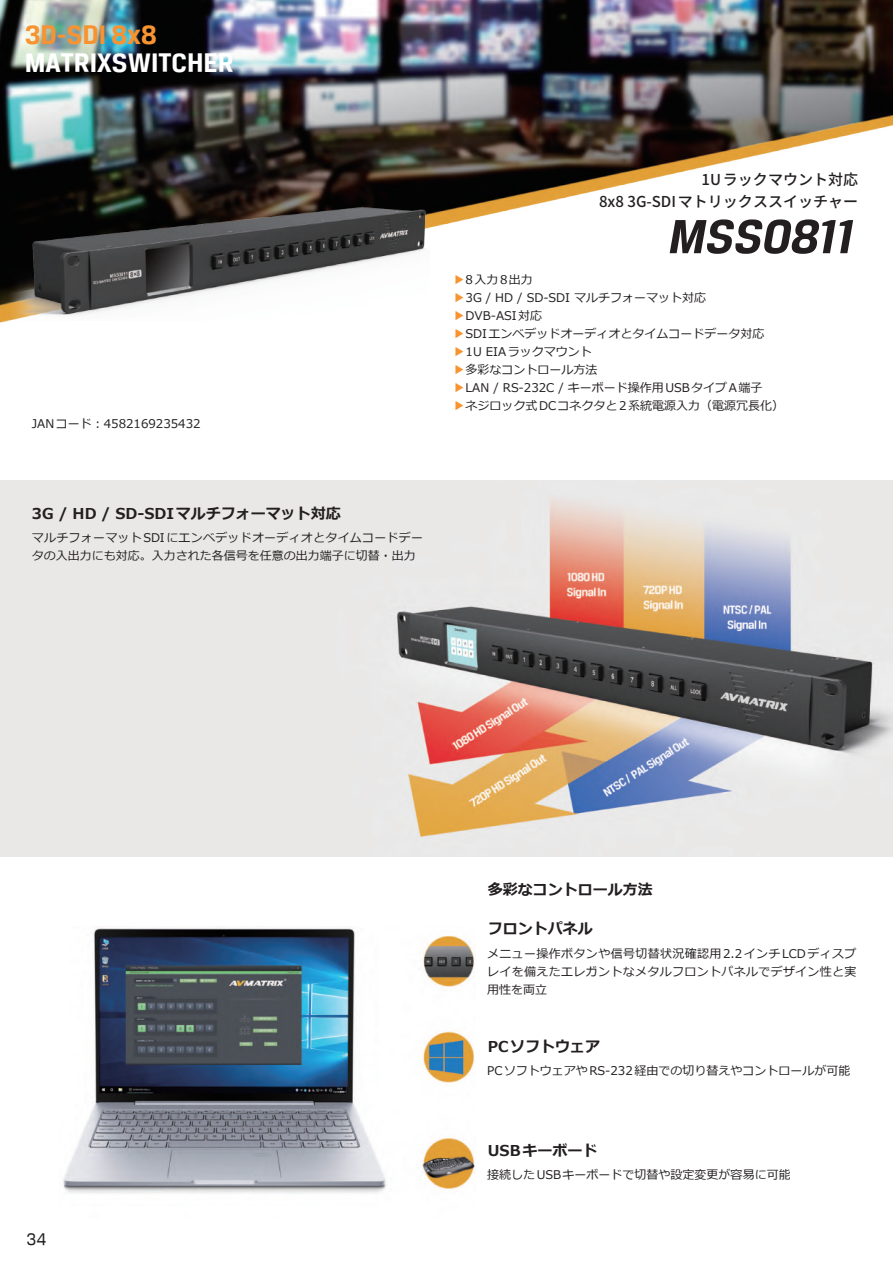
<style>
.page{position:relative;width:893px;height:1263px;background:#fff}
.page>*{position:absolute;margin:0;border:0;box-sizing:border-box;transform-origin:0 0}
.t1{font:italic 700 51px "Breuer Text";color:#231f20}
.t2{font:700 28.5px "Breuer Text";color:#fff}
.t3{font:700 28.5px "Breuer Text";color:#f79330}
.t4{font:18px "Breuer Text";color:#231f20}
.t5{font:700 15px "Meiryo";color:#231f20}
.t6{font:500 15px/22.5px "Noto Sans JP";color:#231f20;text-align:right}
.t7{font:12px/18px "Meiryo";color:#231f20}
.s1{color:#f79430}
</style>
<div class="page">
<img style="left:0;top:481px;width:893px;height:376px">
<img style="left:0;top:0;width:893px;height:323px">
<img style="left:63px;top:926px;width:413px;height:267px">
<img style="left:0;top:204px;width:429px;height:116px">
<h2 class="t3" style="left:25px;top:19px;width:133px">3D-SDI 8x8</h2>
<h2 class="t2" style="left:25px;top:47px;width:211px">MATRIXSWITCHER</h2>
<p class="t7" style="left:32px;top:415px;width:170px">JANコード：4582169235432</p>
<p class="t5" style="left:32px;top:503px;width:310px">3G / HD / SD-SDIマルチフォーマット対応</p>
<p class="t7" style="left:32px;top:529px;width:393px">マルチフォーマット SDIにエンベデッドオーディオとタイムコードデータの入出力にも対応。入力された各信号を任意の出力端子に切替・出力</p>
<p class="t6" style="left:599px;top:168px;width:260px">1U ラックマウント対応<br>8x8 3G-SDI マトリックススイッチャー</p>
<h1 class="t1" style="left:669px;top:209px;width:187px">MSS0811</h1>
<p class="t7" style="left:453px;top:272px;width:333px"><span class="s1">▶</span>8入力8出力<br><span class="s1">▶</span>3G / HD / SD-SDI マルチフォーマット対応<br><span class="s1">▶</span>DVB-ASI対応<br><span class="s1">▶</span>SDIエンベデッドオーディオとタイムコードデータ対応<span class="s1">▶</span>1U EIAラックマウント<br><span class="s1">▶</span>多彩なコントロール方法<br><span class="s1">▶</span>LAN / RS-232C / キーボード操作用 USBタイプA端子<br><span class="s1">▶</span>ネジロック式 DCコネクタと 2系統電源入力（電源冗長化）</p>
<h3 class="t4" style="left:26px;top:1229px;width:21px">34</h3>
<p class="t5" style="left:488px;top:879px;width:166px">多彩なコントロール方法</p>
<p class="t5" style="left:488px;top:918px;width:106px">フロントパネル</p>
<p class="t7" style="left:487px;top:945px;width:371px;text-align:justify">メニュー操作ボタンや信号切替状況確認用2.2インチLCDディスプレイを備えたエレガントなメタルフロントパネルでデザイン性と実用性を両立</p>
<p class="t5" style="left:488px;top:1035px;width:114px">PCソフトウェア</p>
<p class="t7" style="left:487px;top:1063px;width:365px">PCソフトウェアやRS-232経由での切り替えやコントロールが可能</p>
<p class="t5" style="left:488px;top:1139px;width:111px">USBキーボード</p>
<p class="t7" style="left:487px;top:1166px;width:305px">接続した USBキーボードで切替や設定変更が容易に可能</p>
</div>
